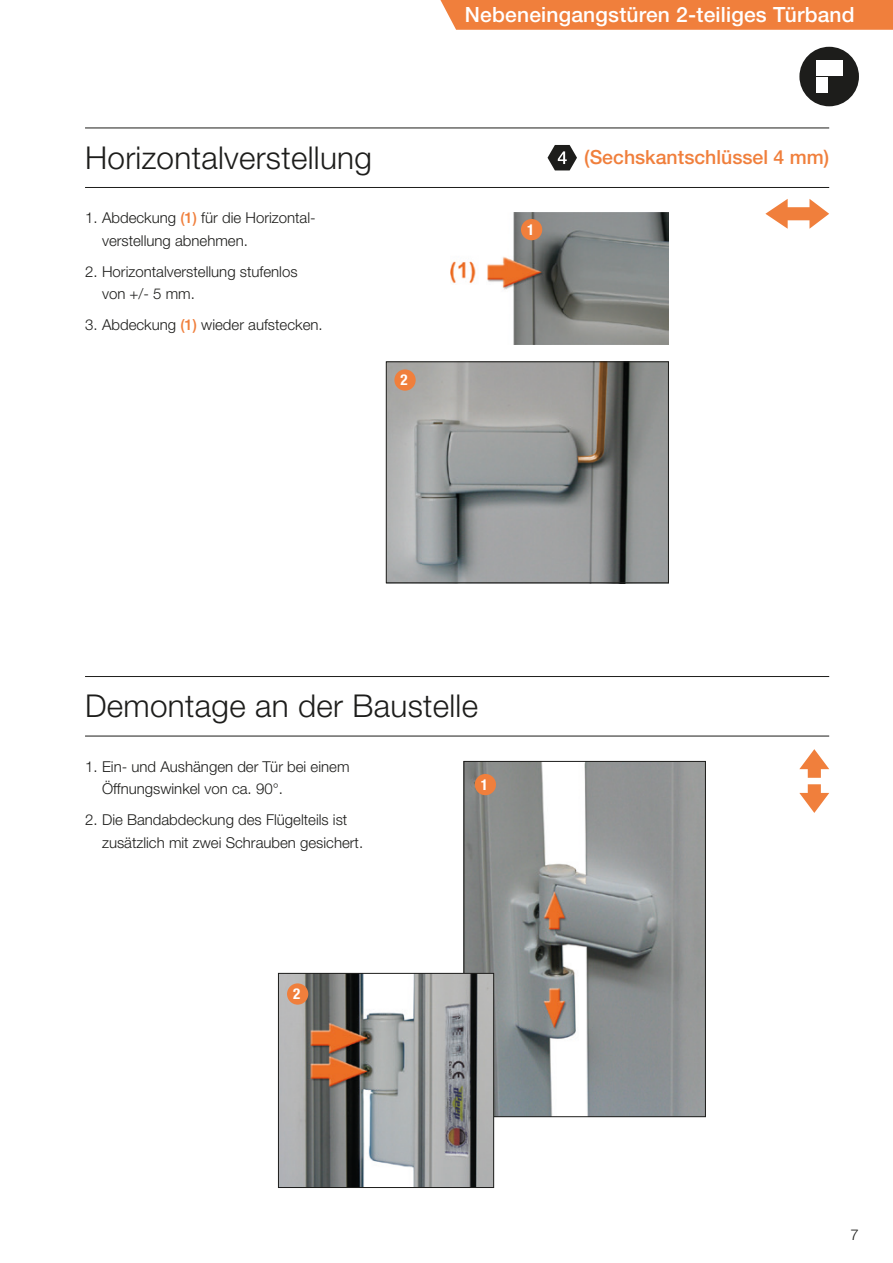
<style>
.page{position:relative;width:893px;height:1263px;background:#fff}
.page>*{position:absolute;margin:0;border:0;box-sizing:border-box;transform-origin:0 0}
.t1{font:300 31.5px "Helvetica Neue LT Std";letter-spacing:.01em;color:#1d1d1b}
.t2{font:500 21px "Helvetica Neue LT Std";letter-spacing:.01em;color:#fff}
.t3{font:500 19.5px "Helvetica Neue LT Std";color:#f07f3c}
.t4{font:300 15px/22.5px "Helvetica Neue LT Std";color:#1d1d1b}
.t5{font:700 condensed 15px "Helvetica Neue LT Std";color:#fff}
.s1{font-weight:500;color:#f07f3c}
</style>
<div class="page">
<div style="left:440px;top:0;width:453px;height:30px;background:#f07f3c"></div>
<div style="left:799px;top:47px;width:60px;height:59px;background:#1d1d1b;border-radius:50%"></div>
<div style="left:816px;top:60px;width:26px;height:15px;background:#fff"></div>
<div style="left:816px;top:78px;width:12px;height:15px;background:#fff"></div>
<svg style="left:799px;top:749px;width:30px;height:29px"></svg>
<svg style="left:799px;top:784px;width:30px;height:29px"></svg>
<svg style="left:765px;top:199px;width:64px;height:30px"></svg>
<hr style="left:85px;top:128px;width:744px;height:1px;background:#1d1d1b">
<hr style="left:85px;top:187px;width:744px;height:1px;background:#1d1d1b">
<hr style="left:85px;top:676px;width:744px;height:1px;background:#1d1d1b">
<hr style="left:85px;top:736px;width:744px;height:1px;background:#1d1d1b">
<img style="left:451px;top:213px;width:218px;height:131px">
<img style="left:388px;top:364px;width:279px;height:217px">
<div style="left:386px;top:362px;width:283px;height:221px;border:1px solid #1d1d1b"></div>
<img style="left:466px;top:763px;width:238px;height:352px">
<div style="left:464px;top:761px;width:242px;height:356px;border:1px solid #1d1d1b"></div>
<img style="left:280px;top:975px;width:212px;height:211px">
<div style="left:278px;top:973px;width:216px;height:215px;border:1px solid #1d1d1b"></div>
<svg style="left:547px;top:145px;width:30px;height:25px"></svg>
<div style="left:521px;top:219px;width:21px;height:21px;background:#f07f3c;border-radius:50%"></div>
<div style="left:475px;top:774px;width:21px;height:21px;background:#f07f3c;border-radius:50%"></div>
<div style="left:394px;top:369px;width:22px;height:22px;background:#f07f3c;border-radius:50%"></div>
<div style="left:287px;top:983px;width:21px;height:22px;background:#f07f3c;border-radius:50%"></div>
<p class="t2" style="left:465px;top:2px;width:391px">Nebeneingangstüren 2-teiliges Türband</p>
<p class="t1" style="left:85px;top:138px;width:288px">Horizontalverstellung</p>
<p class="t3" style="left:584px;top:146px;width:246px">(Sechskantschlüssel 4 mm)</p>
<p class="t4" style="left:102px;top:206px;width:215px;text-indent:-17px">1. Abdeckung <span class="s1">(1)</span> für die Horizontal&shy;verstellung abnehmen.</p>
<p class="t4" style="left:102px;top:260px;width:197px;text-indent:-17px">2. Horizontalverstellung stufenlos von +/- 5 mm.</p>
<p class="t4" style="left:85px;top:313px;width:239px">3. Abdeckung <span class="s1">(1)</span> wieder aufstecken.</p>
<p class="t5" style="left:401px;top:371px;width:9px">2</p>
<p class="t5" style="left:527px;top:221px;width:9px">1</p>
<p class="t1" style="left:85px;top:687px;width:394px">Demontage an der Baustelle</p>
<p class="t4" style="left:102px;top:755px;width:249px;text-indent:-17px">1. Ein- und Aushängen der Tür bei einem<br>Öffnungswinkel von ca. 90°.</p>
<p class="t4" style="left:102px;top:808px;width:263px;text-indent:-17px">2. Die Bandabdeckung des Flügelteils ist zusätzlich mit zwei Schrauben gesichert.</p>
<p class="t5" style="left:293px;top:985px;width:9px">2</p>
<p class="t5" style="left:481px;top:775px;width:9px">1</p>
<p class="t4" style="left:851px;top:1223px;width:10px">7</p>
</div>
